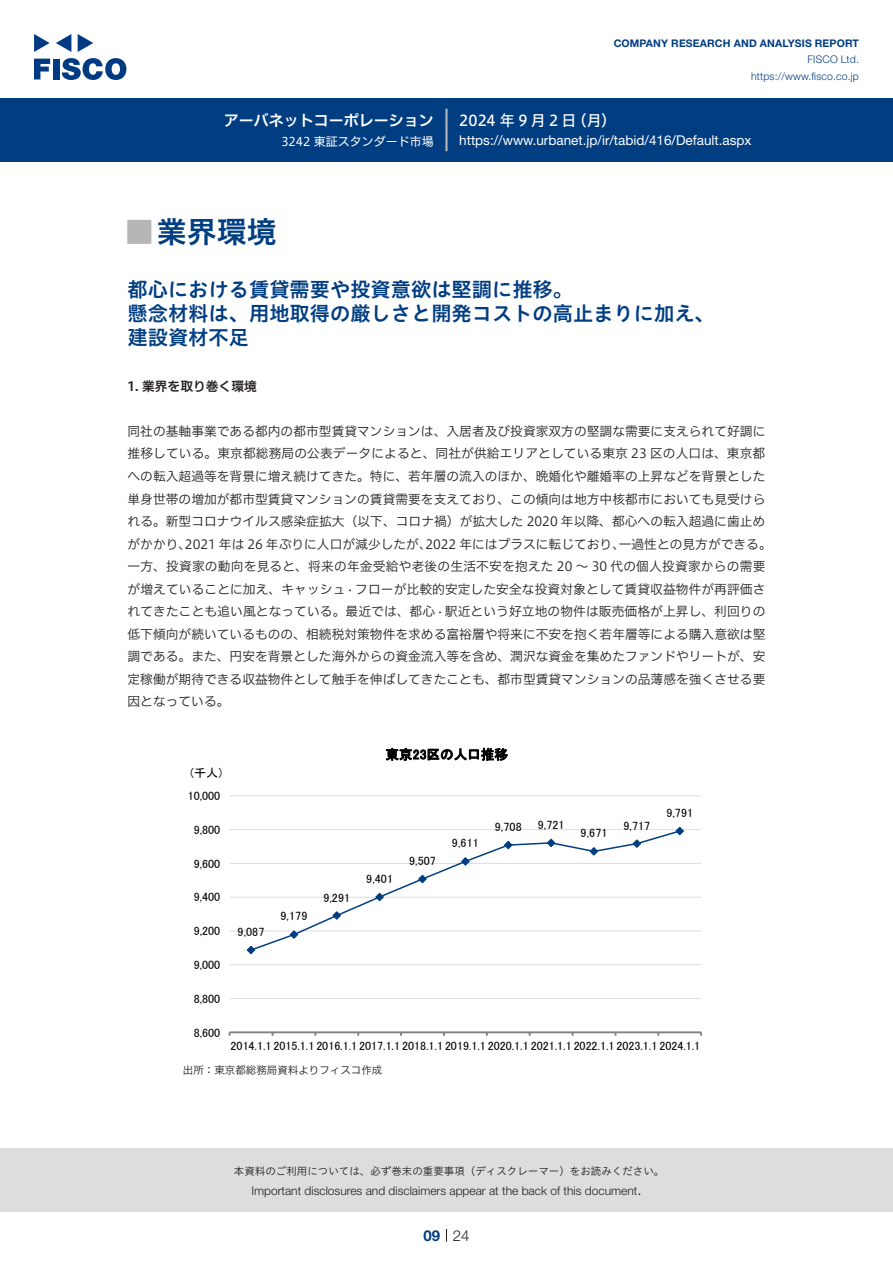
<style>
.page{position:relative;width:893px;height:1263px;background:#fff}
.page>*{position:absolute;margin:0;border:0;box-sizing:border-box;transform-origin:0 0}
.t1{font:30px "Hiragino UD Sans Std N W6";color:#003d81}
.t2{font:24px "Hiragino UD Sans Std N W6";color:#b5b5b6}
.中タイトル{font:20.25px/24px "Hiragino UD Sans Std W6";color:#003d81}
.t3{font:15px "Hiragino UD Sans F Std N W6";color:#fff}
.t4{font:15px "Hiragino UD Sans F Std N W5";letter-spacing:.21em;color:#fff}
.t5{font:300 15px "Helvetica Neue LT Std";color:#231f20}
.t6{font:700 15px "Helvetica Neue LT Std";color:#003d81}
.t7{font:13.5px "Helvetica Neue LT Std";color:#fff}
.t8{font:13.5px "MS P Gothic";letter-spacing:.005em;color:#000}
.本文{font:12.75px/22.5px "Hiragino UD Sans F Std N W3";color:#231f20}
.小タイトル{font:12.75px "Hiragino UD Sans F Std N W6";color:#231f20}
.t9{font:12.15px "MS P Gothic";letter-spacing:.005em;color:#000}
.t10{font:12px "MS P Gothic";letter-spacing:.005em;color:#000}
.t11{font:300 12px "Helvetica Neue LT Std";color:#231f20}
.t12{font:12px "Hiragino UD Sans F Std N W4";color:#fff}
.t13{font:10.5px "Hiragino UD Sans Std W3";color:#231f20}
.t14{font:700 10.5px "Helvetica Neue LT Std";letter-spacing:.015em;color:#003d81}
.t15{font:300 10.5px/16.5px "Helvetica Neue LT Std";letter-spacing:.015em;color:#003d81;text-align:right}
.表組み基本スタイル{font:10.5px "Hiragino UD Sans F Std N W3";color:#231f20}
</style>
<div class="page">
<div style="left:0;top:1148px;width:893px;height:64px;background:#ddd"></div>
<svg style="left:34px;top:59px;width:16px;height:20px"></svg>
<div style="left:53px;top:59px;width:6px;height:20px;background:#003a83"></div>
<svg style="left:62px;top:58px;width:64px;height:22px"></svg>
<svg style="left:34px;top:34px;width:16px;height:18px"></svg>
<svg style="left:78px;top:34px;width:15px;height:18px"></svg>
<svg style="left:56px;top:34px;width:15px;height:18px"></svg>
<div style="left:0;top:98px;width:893px;height:64px;background:#003d81"></div>
<hr style="left:445px;top:109px;width:3px;height:42px;background:#b5b5b6">
<svg style="left:446px;top:1229px;width:1px;height:13px"></svg>
<hr style="left:230px;top:998px;width:471px;height:1px;background:#ddd">
<hr style="left:230px;top:964px;width:471px;height:1px;background:#ddd">
<hr style="left:230px;top:930px;width:471px;height:1px;background:#ddd">
<hr style="left:230px;top:897px;width:471px;height:1px;background:#ddd">
<hr style="left:230px;top:863px;width:471px;height:1px;background:#ddd">
<hr style="left:230px;top:829px;width:471px;height:1px;background:#ddd">
<hr style="left:230px;top:795px;width:471px;height:1px;background:#ddd">
<hr style="left:230px;top:1031px;width:471px;height:2px;background:#808080">
<svg style="left:249px;top:831px;width:433px;height:118px"></svg>
<svg style="left:246px;top:945px;width:10px;height:10px"></svg>
<svg style="left:289px;top:930px;width:10px;height:9px"></svg>
<svg style="left:332px;top:911px;width:10px;height:9px"></svg>
<svg style="left:375px;top:892px;width:9px;height:10px"></svg>
<svg style="left:418px;top:874px;width:9px;height:10px"></svg>
<svg style="left:461px;top:856px;width:9px;height:10px"></svg>
<svg style="left:503px;top:840px;width:10px;height:10px"></svg>
<svg style="left:546px;top:838px;width:10px;height:10px"></svg>
<svg style="left:589px;top:846px;width:10px;height:10px"></svg>
<svg style="left:632px;top:839px;width:10px;height:9px"></svg>
<svg style="left:675px;top:826px;width:9px;height:10px"></svg>
<p class="t3" style="left:224px;top:109px;width:212px">アーバネットコーポレーション</p>
<p class="t12" style="left:281px;top:132px;width:154px">3242 東証スタンダード市場</p>
<p class="t14" style="left:614px;top:37px;width:247px">COMPANY RESEARCH AND ANALYSIS REPORT</p>
<p class="t15" style="left:751px;top:51px;width:109px">FISCO Ltd. https://www.fisco.co j p.</p>
<p class="t4" style="left:459px;top:109px;width:119px">2024年9月2日</p>
<p class="t4" style="left:572px;top:109px;width:46px">（月(</p>
<p class="t7" style="left:459px;top:132px;width:294px">https://www.urbanet j p. /i r/ tabid/416/Default.aspx</p>
<p class="t1" style="left:157px;top:209px;width:121px">業界環境</p>
<p class="t2" style="left:128px;top:213px;width:25px">█</p>
<p class="中タイトル" style="left:128px;top:276px;width:589px">都心における賃貸需要や投資意欲は堅調に推移。<br>懸念材料は、用地取得の厳しさと開発コストの高止まりに加え、建設資材不足</p>
<p class="小タイトル" style="left:128px;top:376px;width:131px">1. 業界を取り巻く環境</p>
<p class="本文" style="left:128px;top:419px;width:639px">同社の基軸事業である都内の都市型賃貸マンションは、入居者及び投資家双方の堅調な需要に支えられて好調に</p>
<p class="本文" style="left:128px;top:442px;width:639px">推移している。東京都総務局の公表データによると、同社が供給エリアとしている東京 23 区の人口は、東京都</p>
<p class="本文" style="left:128px;top:464px;width:639px">への転入超過等を背景に増え続けてきた。特に、若年層の流入のほか、晩婚化や離婚率の上昇などを背景とした</p>
<p class="本文" style="left:128px;top:487px;width:639px">単身世帯の増加が都市型賃貸マンションの賃貸需要を支えており、この傾向は地方中核都市においても見受けら</p>
<p class="本文" style="left:128px;top:509px;width:639px">れる。新型コロナウイルス感染症拡大（以下、コロナ禍）が拡大した 2020 年以降、都心への転入超過に歯止め</p>
<p class="本文" style="left:619px;top:532px;width:154px">一過性との見方ができる。</p>
<p class="本文" style="left:425px;top:532px;width:201px">2022 年にはプラスに転じており、</p>
<p class="本文" style="left:128px;top:532px;width:639px">がかかり、<br>一方、投資家の動向を見ると、将来の年金受給や老後の生活不安を抱えた 20 ～ 30 代の個人投資家からの需要が増えていることに加え、キャッシュ · フローが比較的安定した安全な投資対象として賃貸収益物件が再評価されてきたことも追い風となっている。最近では、都心 · 駅近という好立地の物件は販売価格が上昇し、利回りの低下傾向が続いているものの、相続税対策物件を求める富裕層や将来に不安を抱く若年層等による購入意欲は堅調である。また、円安を背景とした海外からの資金流入等を含め、潤沢な資金を集めたファンドやリートが、安定稼働が期待できる収益物件として触手を伸ばしてきたことも、都市型賃貸マンションの品薄感を強くさせる要因となっている。</p>
<p class="本文" style="left:185px;top:532px;width:248px">2021 年は 26 年ぶりに人口が減少したが、</p>
<p class="t10" style="left:191px;top:766px;width:33px">(千人(</p>
<p class="t10" style="left:188px;top:790px;width:34px">10,000</p>
<p class="t10" style="left:194px;top:823px;width:28px">9,800</p>
<p class="t10" style="left:194px;top:857px;width:28px">9,600</p>
<p class="t10" style="left:194px;top:891px;width:28px">9,400</p>
<p class="t10" style="left:194px;top:925px;width:28px">9,200</p>
<p class="t10" style="left:194px;top:959px;width:28px">9,000</p>
<p class="t10" style="left:194px;top:992px;width:28px">8,800</p>
<p class="t10" style="left:238px;top:926px;width:28px">9,087</p>
<p class="t9" style="left:280px;top:910px;width:28px">9,179</p>
<p class="t10" style="left:323px;top:891px;width:28px">9,291</p>
<p class="t8" style="left:385px;top:748px;width:124px">東京23区の人口推移</p>
<p class="t9" style="left:366px;top:872px;width:28px">9,401</p>
<p class="t10" style="left:409px;top:855px;width:28px">9,507</p>
<p class="t10" style="left:452px;top:837px;width:28px">9,611</p>
<p class="t10" style="left:495px;top:821px;width:28px">9,708</p>
<p class="t10" style="left:538px;top:818px;width:28px">9,721</p>
<p class="t10" style="left:581px;top:827px;width:28px">9,671</p>
<p class="t10" style="left:623px;top:819px;width:28px">9,717</p>
<p class="t10" style="left:666px;top:807px;width:28px">9,791</p>
<p class="t10" style="left:194px;top:1026px;width:28px">8,600</p>
<p class="t10" style="left:231px;top:1039px;width:471px">2014.1.1 2015.1.1 2016.1.1 2017.1.1 2018.1.1 2019.1.1 2020.1.1 2021.1.1 2022.1.1 2023.1.1 2024.1.1</p>
<p class="表組み基本スタイル" style="left:183px;top:1062px;width:201px">出所：東京都総務局資料よりフィスコ作成</p>
<p class="t13" style="left:234px;top:1163px;width:432px">本資料のご利用については、必ず巻末の重要事項（ディスクレーマー）をお読みください。</p>
<p class="t5" style="left:637px;top:1180px;width:6px">.</p>
<p class="t11" style="left:251px;top:1183px;width:387px">Important disclosures and disclaimers appear at the back of this document</p>
<p class="t6" style="left:423px;top:1226px;width:18px">09</p>
<p class="t5" style="left:453px;top:1226px;width:18px">24</p>
</div>
